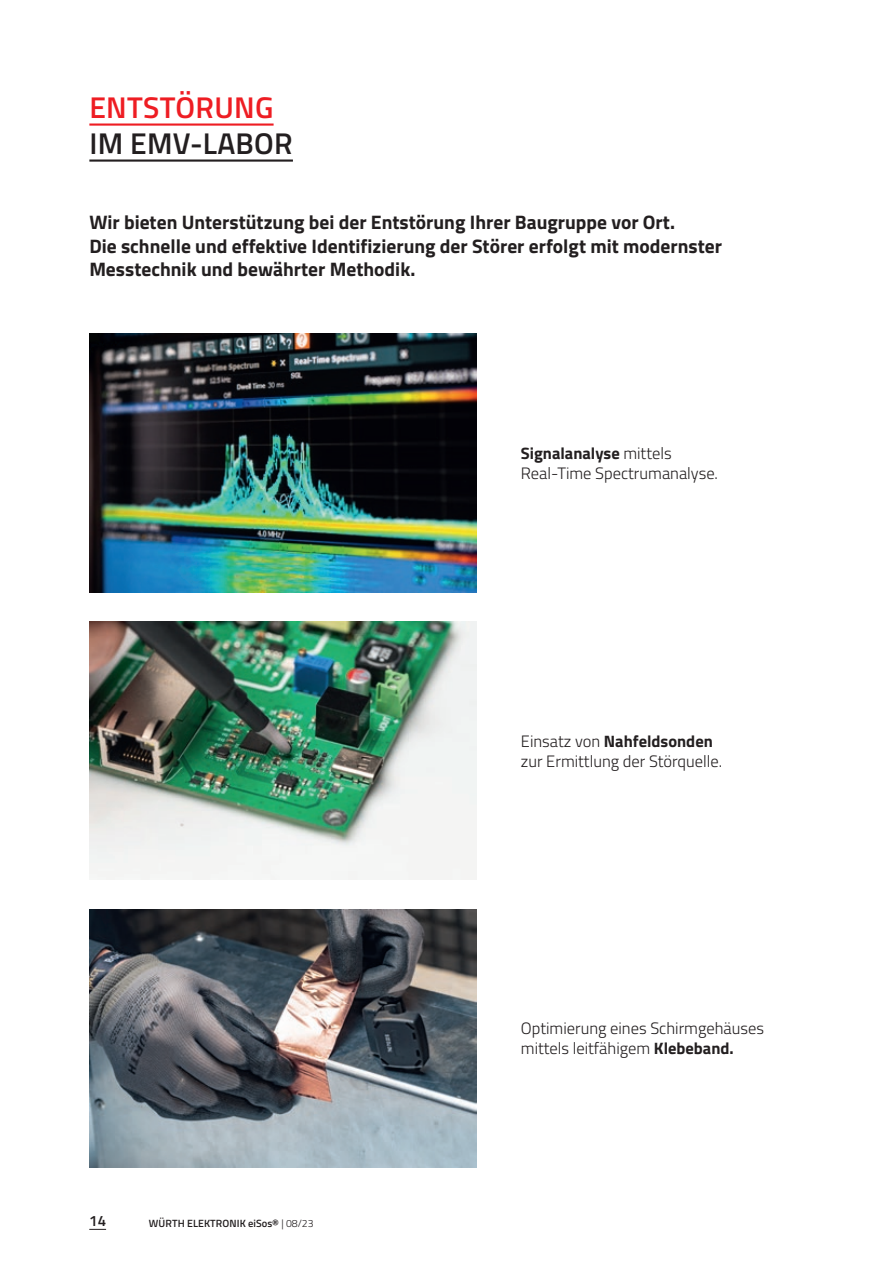
<style>
.page{position:relative;width:893px;height:1263px;background:#fff}
.page>*{position:absolute;margin:0;border:0;box-sizing:border-box;transform-origin:0 0}
.t1{font:600 30px "Titillium";letter-spacing:.01em;color:#231f20}
.t2{font:600 30px "Titillium";letter-spacing:.01em;color:#ee1d23}
.t3{font:700 19.5px/23.4px "Titillium";color:#231f20}
.t4{font:300 16.5px/19.8px "Titillium";color:#231f20}
.t5{font:600 15px "Titillium";color:#231f20}
.t6{font:600 10.5px "Titillium";letter-spacing:.01em;color:#231f20}
.s1{font-weight:700}
.s2{font-weight:300}
</style>
<div class="page">
<svg style="left:89px;top:1229px;width:17px;height:1px"></svg>
<hr style="left:89px;top:123px;width:185px;height:3px;background:#ee1d23">
<hr style="left:89px;top:159px;width:204px;height:3px;background:#231f20">
<img style="left:89px;top:334px;width:387px;height:258px">
<img style="left:89px;top:621px;width:387px;height:259px">
<img style="left:89px;top:909px;width:387px;height:258px">
<h1 class="t2" style="left:89px;top:85px;width:186px">ENTSTÖRUNG</h1>
<h1 class="t1" style="left:89px;top:121px;width:205px">IM EMV-LABOR</h1>
<p class="t3" style="left:89px;top:210px;width:634px">Wir bieten Unterstützung bei der Entstörung Ihrer Baugruppe vor Ort.<br>Die schnelle und effektive Identifizierung der Störer erfolgt mit modernster<br>Messtechnik und bewährter Methodik.</p>
<p class="t4" style="left:521px;top:443px;width:199px"><span class="s1">Signalanalyse</span> mittels<br>Real-Time Spectrumanalyse.</p>
<p class="t4" style="left:521px;top:730px;width:203px">Einsatz von <span class="s1">Nahfeldsonden </span>zur Ermittlung der Störquelle.</p>
<p class="t5" style="left:89px;top:1210px;width:18px">14</p>
<p class="t6" style="left:149px;top:1215px;width:166px">WÜRTH ELEKTRONIK eiSos® <span class="s2">| 08/23</span></p>
<p class="t4" style="left:521px;top:1018px;width:245px">Optimierung eines Schirmgehäuses mittels leitfähigem <span class="s1">Klebeband.</span></p>
</div>
